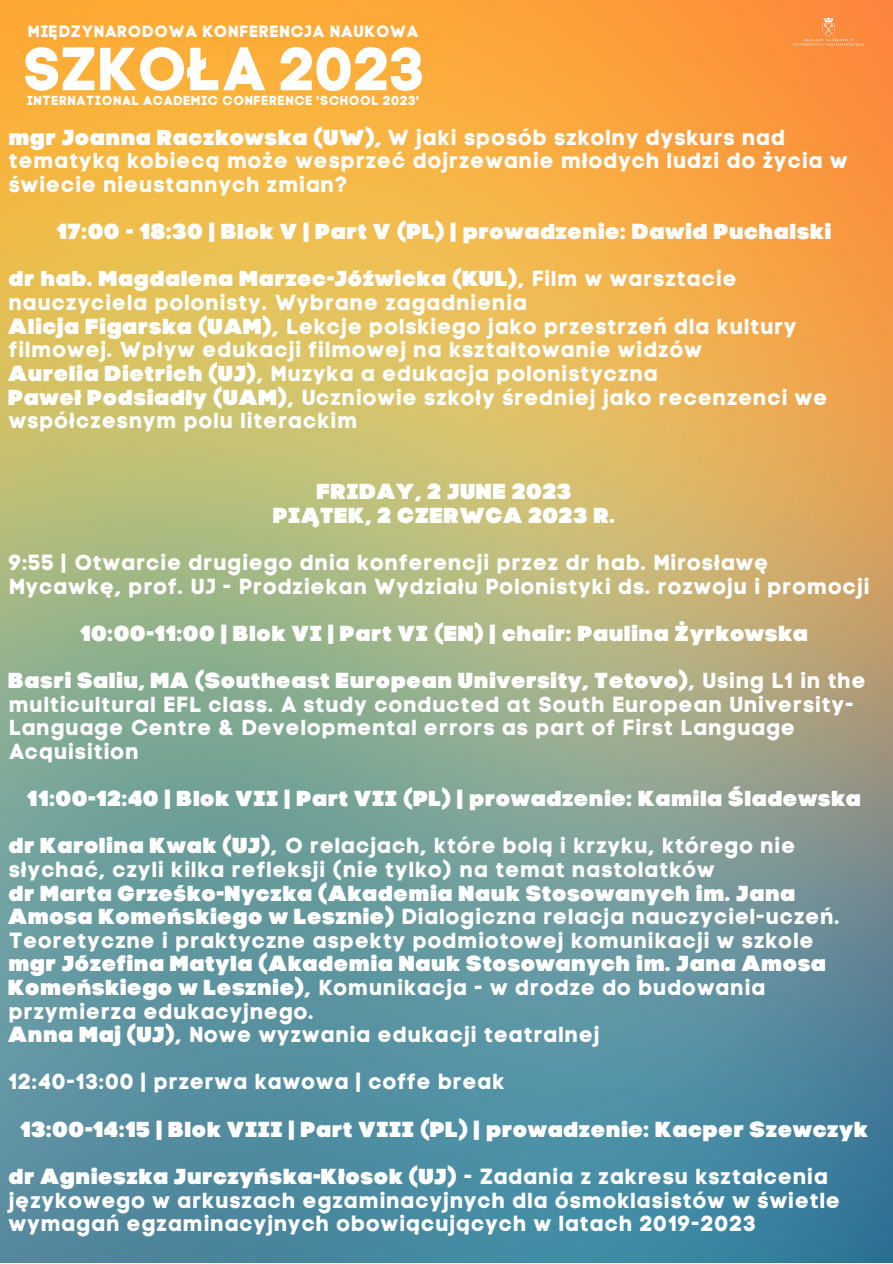
<style>
.page{position:relative;width:893px;height:1264px;background:#fff}
.page>*{position:absolute;margin:0;border:0;box-sizing:border-box;transform-origin:0 0}
.t1{font:60.6px "Code Pro Bold LC";color:#fff}
.t2{font:21.75px/23.5px "Code Pro Bold LC";letter-spacing:.045em;color:#fff}
.t3{font:21.75px/23.5px "Code Pro Black LC";letter-spacing:.045em;color:#fff}
.t4{font:16.35px "Code Pro Bold LC";letter-spacing:.045em;color:#fff}
.t5{font:13.05px "Code Pro Bold LC";letter-spacing:.045em;color:#fff}
.s1{font-family:"Code Pro Black LC"}
.s2{font-family:"Code Pro Bold LC"}
</style>
<div class="page">
<img style="left:0;top:0;width:892px;height:1262px">
<img style="left:775px;top:7px;width:106px;height:51px">
<p class="t4" style="left:28px;top:21px;width:392px">MIĘDZYNARODOWA KONFERENCJA NAUKOWA</p>
<p class="t1" style="left:23px;top:33px;width:404px">SZKOŁA 2023</p>
<p class="t5" style="left:27px;top:92px;width:394px">INTERNATIONAL ACADEMIC CONFERENCE 'SCHOOL 2023'</p>
<p class="t2" style="left:9px;top:125px;width:840px"><span class="s1">mgr Joanna Raczkowska (UW),</span> W jaki sposób szkolny dyskurs nad tematyką kobiecą może wesprzeć dojrzewanie młodych ludzi do życia w świecie nieustannych zmian?</p>
<p class="t3" style="left:57px;top:220px;width:775px">17:00 - 18:30 | Blok V | Part V (PL) | prowadzenie: Dawid Puchalski</p>
<p class="t2" style="left:9px;top:267px;width:729px"><span class="s1">dr hab. Magdalena Marzec-Jóźwicka (KUL)</span>, Film w warsztacie nauczyciela polonisty. Wybrane zagadnienia</p>
<p class="t2" style="left:9px;top:314px;width:789px"><span class="s1">Alicja Figarska (UAM)</span>, Lekcje polskiego jako przestrzeń dla kultury filmowej. Wpływ edukacji filmowej na kształtowanie widzów</p>
<p class="t2" style="left:9px;top:361px;width:650px"><span class="s1">Aurelia Dietrich (UJ)</span>, Muzyka a edukacja polonistyczna</p>
<p class="t2" style="left:9px;top:385px;width:820px"><span class="s1">Paweł Podsiadły (UAM)</span>, Uczniowie szkoły średniej jako recenzenci we współczesnym polu literackim</p>
<p class="t3" style="left:317px;top:479px;width:256px">FRIDAY, 2 JUNE 2023</p>
<p class="t3" style="left:274px;top:503px;width:343px">PIĄTEK, 2 CZERWCA 2023 R.</p>
<p class="t2" style="left:9px;top:550px;width:862px">9:55 | Otwarcie drugiego dnia konferencji przez dr hab. Mirosławę<br>Mycawkę, prof. UJ - Prodziekan Wydziału Polonistyki ds. rozwoju i promocji</p>
<p class="t3" style="left:81px;top:621px;width:728px">10:00-11:00 | Blok VI | Part VI (EN) | chair: Paulina Żyrkowska</p>
<p class="t2" style="left:9px;top:668px;width:858px"><span class="s1">Basri Saliu, MA (Southeast European University, Tetovo)</span>, Using L1 in the multicultural EFL class. A study conducted at South European University-Language Centre &amp; Developmental errors as part of First Language Acquisition</p>
<p class="t3" style="left:28px;top:786px;width:834px">11:00-12:40 | Blok VII | Part VII (PL) | prowadzenie: Kamila Śladewska</p>
<p class="t2" style="left:9px;top:833px;width:788px"><span class="s1">dr Karolina Kwak (UJ)</span>, O relacjach, które bolą i krzyku, którego nie słychać, czyli kilka refleksji (nie tylko) na temat nastolatków</p>
<p class="t2" style="left:9px;top:881px;width:832px"><span class="s1">dr Marta Grześko-Nyczka (Akademia Nauk Stosowanych im. Jana<br>Amosa Komeńskiego w Lesznie)</span> Dialogiczna relacja nauczyciel-uczeń.<br>Teoretyczne i praktyczne aspekty podmiotowej komunikacji w szkole</p>
<p class="t3" style="left:9px;top:952px;width:818px">mgr Józefina Matyla (Akademia Nauk Stosowanych im. Jana Amosa<br>Komeńskiego w Lesznie)<span class="s2">, Komunikacja - w drodze do budowania przymierza edukacyjnego.</span></p>
<p class="t2" style="left:9px;top:1022px;width:592px"><span class="s1">Anna Maj (UJ)</span>, Nowe wyzwania edukacji teatralnej</p>
<p class="t2" style="left:9px;top:1070px;width:497px">12:40-13:00 | przerwa kawowa | coffe break</p>
<p class="t3" style="left:21px;top:1117px;width:848px">13:00-14:15 | Blok VIII | Part VIII (PL) | prowadzenie: Kacper Szewczyk</p>
<p class="t2" style="left:9px;top:1164px;width:832px"><span class="s1">dr Agnieszka Jurczyńska-Kłosok (UJ)</span> - Zadania z zakresu kształcenia językowego w arkuszach egzaminacyjnych dla ósmoklasistów w świetle wymagań egzaminacyjnych obowiącujących w latach 2019-2023</p>
</div>
